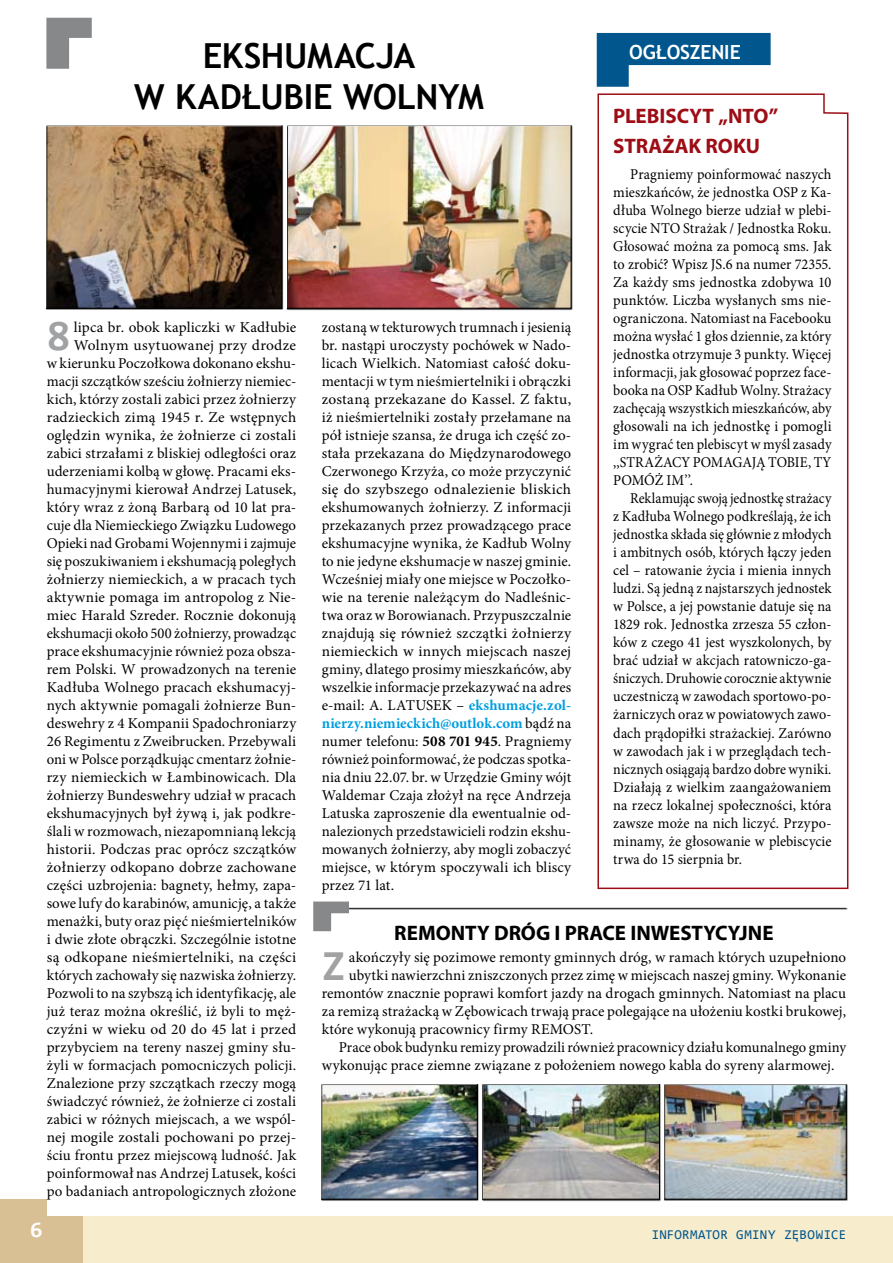
<style>
.page{position:relative;width:893px;height:1263px;background:#fff}
.page>*{position:absolute;margin:0;border:0;box-sizing:border-box;transform-origin:0 0}
.t1{font:700 43.2px "Consolas";color:#a1a2a4}
.t2{font:700 34.5px "Trebuchet MS";letter-spacing:-.01em;color:#000}
.t3{font:700 22.5px "Consolas";color:#fff}
.t4{font:700 21px "Myriad Pro";color:#000}
.t5{font:700 21px/29.4px "Myriad Pro";letter-spacing:-.005em;color:#9d0d16}
.t6{font:700 19.5px "Trebuchet MS";color:#fff}
.t7{font:15px/18px "Minion Pro";letter-spacing:.01em;color:#000;text-align:right}
.t8{font:15px/18px "Minion Pro";letter-spacing:.01em;color:#000;text-align:justify;scale:.92 1}
.t9{font:15px/18px "Minion Pro";letter-spacing:.01em;color:#000;text-align:justify;scale:.95 1}
.t10{font:13.5px "Consolas";letter-spacing:.025em;color:#00568d}
.s1{font-weight:700;color:#009ee0}
.s2{font-weight:700}
</style>
<div class="page">
<div style="left:47px;top:1216px;width:846px;height:47px;background:#f7edcd"></div>
<div style="left:0;top:1216px;width:47px;height:47px;background:#d9bf94"></div>
<div style="left:45px;top:1216px;width:38px;height:47px;background:#d9bf94"></div>
<div style="left:0;top:1199px;width:47px;height:21px;background:#d9bf94"></div>
<hr style="left:892px;top:1216px;width:1px;height:47px;background:#dba800">
<div style="left:337px;top:900px;width:517px;height:18px;background:#000;opacity:.75"></div>
<svg style="left:313px;top:901px;width:36px;height:30px"></svg>
<div style="left:40px;top:118px;width:250px;height:199px;background:#000;opacity:.75"></div>
<div style="left:280px;top:118px;width:300px;height:199px;background:#000;opacity:.75"></div>
<div style="left:314px;top:1076px;width:172px;height:132px;background:#000;opacity:.75"></div>
<div style="left:475px;top:1076px;width:193px;height:132px;background:#000;opacity:.75"></div>
<div style="left:657px;top:1077px;width:198px;height:130px;background:#000;opacity:.75"></div>
<svg style="left:46px;top:18px;width:46px;height:51px"></svg>
<svg style="left:597px;top:33px;width:174px;height:54px"></svg>
<svg style="left:597px;top:93px;width:252px;height:797px"></svg>
<h2 class="t2" style="left:203px;top:34px;width:214px">EKSHUMACJA</h2>
<h3 class="t6" style="left:629px;top:39px;width:12px">OGŁOSZENIE</h3>
<h2 class="t2" style="left:134px;top:76px;width:351px">W KADŁUBIE WOLNYM</h2>
<h3 class="t5" style="left:613px;top:101px;width:166px">PLEBISCYT „NTO”<br>STRAŻAK ROKU</h3>
<p class="t9" style="left:613px;top:166px;width:232px;text-indent:17px">Pragniemy poinformować naszych mieszkańców, że jednostka OSP z Ka&shy;dłuba Wolnego bierze udział w plebi&shy;scycie NTO Strażak / Jednostka Roku.<br>Głosować można za pomocą sms. Jak to zrobić? Wpisz JS.6 na numer 72355.<br>Za każdy sms jednostka zdobywa 10 punktów. Liczba wysłanych sms nie&shy;ograniczona. Natomiast na Facebooku można wysłać 1 głos dziennie, za który jednostka otrzymuje 3 punkty. Więcej informacji, jak głosować poprzez face&shy;booka na OSP Kadłub Wolny. Strażacy zachęcają wszystkich mieszkańców, aby głosowali na ich jednostkę i pomogli im wygrać ten plebiscyt w myśl zasady ,,STRAŻACY POMAGAJĄ TOBIE, TY POMÓŻ IM’’.</p>
<p class="t8" style="left:613px;top:490px;width:239px;text-indent:17px">Reklamując swoją jednostkę strażacy z Kadłuba Wolnego podkreślają, że ich jednostka składa się głównie z młodych i ambitnych osób, których łączy jeden cel – ratowanie życia i mienia innych ludzi. Są jedną z najstarszych jednostek w Polsce, a jej powstanie datuje się na 1829 rok. Jednostka zrzesza 55 człon&shy;ków z czego 41 jest wyszkolonych, by brać udział w akcjach ratowniczo-ga&shy;śniczych. Druhowie corocznie aktywnie uczestniczą w zawodach sportowo-po&shy;żarniczych oraz w powiatowych zawo&shy;dach prądopiłki strażackiej. Zarówno w zawodach jak i w przeglądach tech&shy;nicznych osiągają bardzo dobre wyniki.<br>Działają z wielkim zaangażowaniem na rzecz lokalnej społeczności, która zawsze może na nich liczyć. Przypo&shy;minamy, że głosowanie w plebiscycie trwa do 15 sierpnia br.</p>
<p class="t7" style="left:47px;top:318px;width:251px">lipca br. obok kapliczki w Kadłubie Wolnym usytuowanej przy drodze<br>w kierunku Poczołkowa dokonano ekshu&shy;macji szczątków sześciu żołnierzy niemiec&shy;kich, którzy zostali zabici przez żołnierzy radzieckich zimą 1945 r. Ze wstępnych oględzin wynika, że żołnierze ci zostali zabici strzałami z bliskiej odległości oraz uderzeniami kolbą w głowę. Pracami eks&shy;humacyjnymi kierował Andrzej Latusek, który wraz z żoną Barbarą od 10 lat pra&shy;cuje dla Niemieckiego Związku Ludowego Opieki nad Grobami Wojennymi i zajmuje się poszukiwaniem i ekshumacją poległych żołnierzy niemieckich, a w pracach tych aktywnie pomaga im antropolog z Nie&shy;miec Harald Szreder. Rocznie dokonują ekshumacji około 500 żołnierzy, prowadząc prace ekshumacyjnie również poza obsza&shy;rem Polski. W prowadzonych na terenie Kadłuba Wolnego pracach ekshumacyj&shy;nych aktywnie pomagali żołnierze Bun&shy;deswehry z 4 Kompanii Spadochroniarzy 26 Regimentu z Zweibrucken. Przebywali oni w Polsce porządkując cmentarz żołnie&shy;rzy niemieckich w Łambinowicach. Dla żołnierzy Bundeswehry udział w pracach ekshumacyjnych był żywą i, jak podkre&shy;ślali w rozmowach, niezapomnianą lekcją historii. Podczas prac oprócz szczątków żołnierzy odkopano dobrze zachowane części uzbrojenia: bagnety, hełmy, zapa&shy;sowe lufy do karabinów, amunicję, a także menażki, buty oraz pięć nieśmiertelników i dwie złote obrączki. Szczególnie istotne są odkopane nieśmiertelniki, na części których zachowały się nazwiska żołnierzy.<br>Pozwoli to na szybszą ich identyfikację, ale już teraz można określić, iż byli to męż&shy;czyźni w wieku od 20 do 45 lat i przed przybyciem na tereny naszej gminy słu&shy;żyli w formacjach pomocniczych policji.<br>Znalezione przy szczątkach rzeczy mogą świadczyć również, że żołnierze ci zostali zabici w różnych miejscach, a we wspól&shy;nej mogile zostali pochowani po przej&shy;ściu frontu przez miejscową ludność. Jak poinformował nas Andrzej Latusek, kości po badaniach antropologicznych złożone</p>
<p class="t7" style="left:322px;top:318px;width:251px;text-align:justify">zostaną w tekturowych trumnach i jesienią br. nastąpi uroczysty pochówek w Nado&shy;licach Wielkich. Natomiast całość doku&shy;mentacji w tym nieśmiertelniki i obrączki zostaną przekazane do Kassel. Z faktu, iż nieśmiertelniki zostały przełamane na pół istnieje szansa, że druga ich część zo&shy;stała przekazana do Międzynarodowego Czerwonego Krzyża, co może przyczynić się do szybszego odnalezienie bliskich ekshumowanych żołnierzy. Z informacji przekazanych przez prowadzącego prace ekshumacyjne wynika, że Kadłub Wolny to nie jedyne ekshumacje w naszej gminie.<br>Wcześniej miały one miejsce w Poczołko&shy;wie na terenie należącym do Nadleśnic&shy;twa oraz w Borowianach. Przypuszczalnie znajdują się również szczątki żołnierzy niemieckich w innych miejscach naszej gminy, dlatego prosimy mieszkańców, aby wszelkie informacje przekazywać na adres e-mail: A. LATUSEK – <span class="s1">ekshumacje.zol&shy;nierzy.niemieckich@outlok.com</span> bądź na numer telefonu: <span class="s2">508 701 945</span>. Pragniemy również poinformować, że podczas spotka&shy;nia dniu 22.07. br. w Urzędzie Gminy wójt Waldemar Czaja złożył na ręce Andrzeja Latuska zaproszenie dla ewentualnie od&shy;nalezionych przedstawicieli rodzin ekshu&shy;mowanych żołnierzy, aby mogli zobaczyć miejsce, w którym spoczywali ich bliscy przez 71 lat.</p>
<h1 class="t1" style="left:47px;top:308px;width:25px">8</h1>
<h3 class="t4" style="left:394px;top:919px;width:381px">REMONTY DRÓG I PRACE INWESTYCYJNE</h3>
<h1 class="t1" style="left:322px;top:938px;width:25px">Z</h1>
<p class="t7" style="left:349px;top:948px;width:499px">akończyły się pozimowe remonty gminnych dróg, w ramach których uzupełniono</p>
<p class="t7" style="left:349px;top:966px;width:499px">ubytki nawierzchni zniszczonych przez zimę w miejscach naszej gminy. Wykonanie</p>
<p class="t7" style="left:322px;top:984px;width:526px">remontów znacznie poprawi komfort jazdy na drogach gminnych. Natomiast na placu</p>
<p class="t7" style="left:322px;top:1002px;width:526px">za remizą strażacką w Zębowicach trwają prace polegające na ułożeniu kostki brukowej,</p>
<p class="t7" style="left:322px;top:1020px;width:273px">które wykonują pracownicy firmy REMOST.</p>
<p class="t7" style="left:339px;top:1038px;width:509px">Prace obok budynku remizy prowadzili również pracownicy działu komunalnego gminy</p>
<p class="t7" style="left:322px;top:1056px;width:514px">wykonując prace ziemne związane z położeniem nowego kabla do syreny alarmowej.</p>
<h3 class="t3" style="left:30px;top:1215px;width:14px">6</h3>
<p class="t10" style="left:652px;top:1225px;width:196px">iNfORMATOR GMINY ZĘBOWICE</p>
</div>
